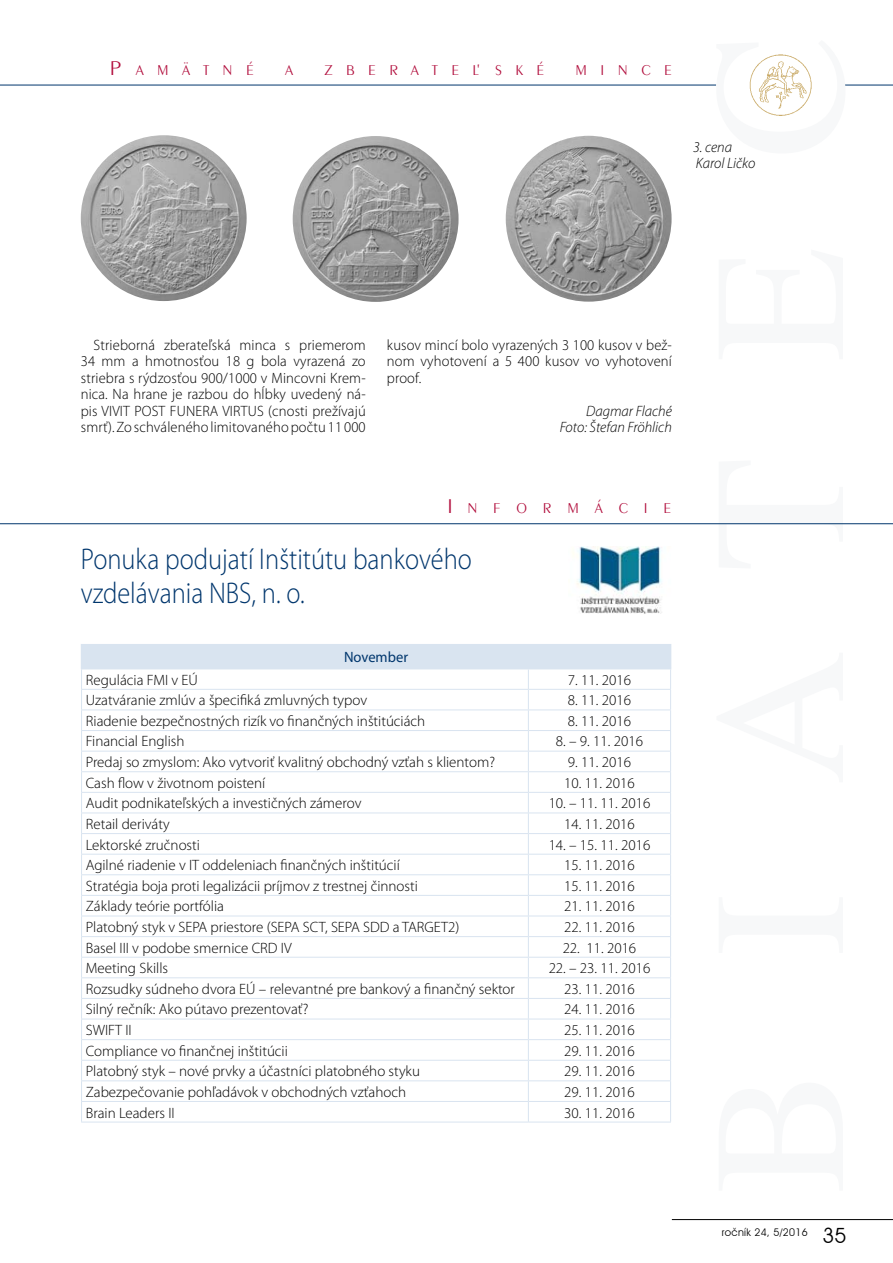
<style>
.page{position:relative;width:893px;height:1263px;background:#fff}
.page>*{position:absolute;margin:0;border:0;box-sizing:border-box;transform-origin:0 0}
.t1{font:300 30px/34.5px "Myriad Pro";color:#00366d;scale:.88 1}
.t2{font:300 15px/16.5px "Myriad Pro";color:#000;text-align:justify}
.t3{font:italic 300 15px/16.5px "Myriad Pro";color:#000}
.t4{font:15px "Exotc 350 Lt BTCE Light";letter-spacing:.9em;color:#b10c3b}
.t5{font:15px "Exotc 350 Lt BTCE Light";letter-spacing:1.06em;color:#b10c3b}
.t6{font:15px "Myriad Pro";color:#00366d}
.t7{font:10.5px "Avant Garde IT Cby BT";letter-spacing:.03em;color:#000}
.s1{font-size:21px}
.s2{font-family:"Minion Pro"}
</style>
<div class="page">
<hr style="left:0;top:85px;width:893px;height:1px;background:#00366d">
<div style="left:716px;top:55px;width:128px;height:60px;background:#fff;border-radius:50%"></div>
<img style="left:749px;top:54px;width:63px;height:62px">
<hr style="left:672px;top:1219px;width:221px;height:1px;background:#000">
<img style="left:506px;top:136px;width:166px;height:166px;border-radius:83px">
<img style="left:81px;top:135px;width:166px;height:166px;border-radius:83px">
<img style="left:293px;top:136px;width:166px;height:166px;border-radius:83px">
<div style="left:82px;top:645px;width:589px;height:24px;background:#d9e4f0"></div>
<hr style="left:81px;top:644px;width:447px;height:1px;background:#d9e4f0">
<hr style="left:528px;top:644px;width:143px;height:1px;background:#d9e4f0">
<hr style="left:81px;top:689px;width:447px;height:1px;background:#d9e4f0">
<hr style="left:528px;top:689px;width:143px;height:1px;background:#d9e4f0">
<hr style="left:81px;top:709px;width:447px;height:1px;background:#d9e4f0">
<hr style="left:528px;top:709px;width:143px;height:1px;background:#d9e4f0">
<hr style="left:81px;top:730px;width:447px;height:1px;background:#d9e4f0">
<hr style="left:528px;top:730px;width:143px;height:1px;background:#d9e4f0">
<hr style="left:81px;top:751px;width:447px;height:1px;background:#d9e4f0">
<hr style="left:528px;top:751px;width:143px;height:1px;background:#d9e4f0">
<hr style="left:81px;top:771px;width:447px;height:1px;background:#d9e4f0">
<hr style="left:528px;top:771px;width:143px;height:1px;background:#d9e4f0">
<hr style="left:81px;top:792px;width:447px;height:1px;background:#d9e4f0">
<hr style="left:528px;top:792px;width:143px;height:1px;background:#d9e4f0">
<hr style="left:81px;top:812px;width:447px;height:1px;background:#d9e4f0">
<hr style="left:528px;top:812px;width:143px;height:1px;background:#d9e4f0">
<hr style="left:81px;top:833px;width:447px;height:1px;background:#d9e4f0">
<hr style="left:528px;top:833px;width:143px;height:1px;background:#d9e4f0">
<hr style="left:81px;top:854px;width:447px;height:1px;background:#d9e4f0">
<hr style="left:528px;top:854px;width:143px;height:1px;background:#d9e4f0">
<hr style="left:81px;top:874px;width:447px;height:1px;background:#d9e4f0">
<hr style="left:528px;top:874px;width:143px;height:1px;background:#d9e4f0">
<hr style="left:81px;top:895px;width:447px;height:1px;background:#d9e4f0">
<hr style="left:528px;top:895px;width:143px;height:1px;background:#d9e4f0">
<hr style="left:81px;top:916px;width:447px;height:1px;background:#d9e4f0">
<hr style="left:528px;top:916px;width:143px;height:1px;background:#d9e4f0">
<hr style="left:81px;top:936px;width:447px;height:1px;background:#d9e4f0">
<hr style="left:528px;top:936px;width:143px;height:1px;background:#d9e4f0">
<hr style="left:81px;top:957px;width:447px;height:1px;background:#d9e4f0">
<hr style="left:528px;top:957px;width:143px;height:1px;background:#d9e4f0">
<hr style="left:81px;top:977px;width:447px;height:1px;background:#d9e4f0">
<hr style="left:528px;top:977px;width:143px;height:1px;background:#d9e4f0">
<hr style="left:81px;top:998px;width:447px;height:1px;background:#d9e4f0">
<hr style="left:528px;top:998px;width:143px;height:1px;background:#d9e4f0">
<hr style="left:81px;top:1019px;width:447px;height:1px;background:#d9e4f0">
<hr style="left:528px;top:1019px;width:143px;height:1px;background:#d9e4f0">
<hr style="left:81px;top:1039px;width:447px;height:1px;background:#d9e4f0">
<hr style="left:528px;top:1039px;width:143px;height:1px;background:#d9e4f0">
<hr style="left:81px;top:1060px;width:447px;height:1px;background:#d9e4f0">
<hr style="left:528px;top:1060px;width:143px;height:1px;background:#d9e4f0">
<hr style="left:81px;top:1080px;width:447px;height:1px;background:#d9e4f0">
<hr style="left:528px;top:1080px;width:143px;height:1px;background:#d9e4f0">
<hr style="left:81px;top:1101px;width:447px;height:1px;background:#d9e4f0">
<svg style="left:81px;top:645px;width:1px;height:477px"></svg>
<hr style="left:528px;top:1101px;width:143px;height:1px;background:#d9e4f0">
<svg style="left:528px;top:669px;width:1px;height:453px"></svg>
<svg style="left:670px;top:669px;width:1px;height:453px"></svg>
<hr style="left:81px;top:1122px;width:447px;height:1px;background:#d9e4f0">
<hr style="left:528px;top:1122px;width:143px;height:1px;background:#d9e4f0">
<img style="left:573px;top:546px;width:89px;height:68px">
<hr style="left:0;top:523px;width:893px;height:1px;background:#00366d">
<p class="t4" style="left:110px;top:60px;width:146px"><span class="s1">P</span> AMÄTN É</p>
<p class="t4" style="left:285px;top:60px;width:9px">A</p>
<p class="t4" style="left:324px;top:60px;width:221px">ZBERATEL<span class="s2">'</span> SKÉ</p>
<p class="t4" style="left:575px;top:60px;width:98px">MIN CE</p>
<p class="t3" style="left:693px;top:139px;width:64px">3. cena<br>Karol Ličko</p>
<p class="t2" style="left:81px;top:337px;width:286px;text-indent:13px">Strieborná zberateľská minca s priemerom 34 mm a hmotnosťou 18 g bola vyrazená zo striebra s rýdzosťou 900/1000 v Mincovni Krem&shy;nica. Na hrane je razbou do hĺbky uvedený ná&shy;pis VIVIT POST FUNERA VIRTUS (cnosti prežívajú smrť). Zo schváleného limitovaného počtu 11 000</p>
<p class="t2" style="left:387px;top:337px;width:286px">kusov mincí bolo vyrazených 3 100 kusov v bež&shy;nom vyhotovení a 5 400 kusov vo vyhotovení proof.</p>
<p class="t3" style="left:560px;top:403px;width:114px;text-align:right">Dagmar Flaché<br>Foto: Štefan Fröhlich</p>
<p class="t5" style="left:447px;top:499px;width:225px"><span class="s1">I</span> N FORMÁCIE</p>
<h1 class="t1" style="left:81px;top:542px;width:446px">Ponuka podujatí Inštitútu bankového vzdelávania NBS, n. o.</h1>
<p class="t6" style="left:344px;top:648px;width:66px">November</p>
<p class="t2" style="left:86px;top:672px;width:114px">Regulácia FMI v EÚ</p>
<p class="t2" style="left:568px;top:672px;width:65px">7. 11. 2016</p>
<p class="t2" style="left:86px;top:692px;width:283px">Uzatváranie zmlúv a špecifiká zmluvných typov</p>
<p class="t2" style="left:568px;top:692px;width:65px">8. 11. 2016</p>
<p class="t2" style="left:86px;top:713px;width:341px">Riadenie bezpečnostných rizík vo finančných inštitúciách</p>
<p class="t2" style="left:568px;top:713px;width:65px">8. 11. 2016</p>
<p class="t2" style="left:86px;top:733px;width:100px">Financial English</p>
<p class="t2" style="left:556px;top:733px;width:89px">8. – 9. 11. 2016</p>
<p class="t2" style="left:86px;top:754px;width:411px">Predaj so zmyslom: Ako vytvoriť kvalitný obchodný vzťah s klientom?</p>
<p class="t2" style="left:568px;top:754px;width:65px">9. 11. 2016</p>
<p class="t2" style="left:86px;top:775px;width:181px">Cash flow v životnom poistení</p>
<p class="t2" style="left:564px;top:775px;width:72px">10. 11. 2016</p>
<p class="t2" style="left:86px;top:795px;width:277px">Audit podnikateľských a investičných zámerov</p>
<p class="t2" style="left:549px;top:795px;width:103px">10. – 11. 11. 2016</p>
<p class="t2" style="left:86px;top:816px;width:86px">Retail deriváty</p>
<p class="t2" style="left:564px;top:816px;width:72px">14. 11. 2016</p>
<p class="t2" style="left:86px;top:836px;width:116px">Lektorské zručnosti</p>
<p class="t2" style="left:549px;top:836px;width:103px">14. – 15. 11. 2016</p>
<p class="t2" style="left:86px;top:857px;width:316px">Agilné riadenie v IT oddeleniach finančných inštitúcií</p>
<p class="t2" style="left:564px;top:857px;width:72px">15. 11. 2016</p>
<p class="t2" style="left:86px;top:878px;width:334px">Stratégia boja proti legalizácii príjmov z trestnej činnosti</p>
<p class="t2" style="left:564px;top:878px;width:72px">15. 11. 2016</p>
<p class="t2" style="left:86px;top:898px;width:140px">Základy teórie portfólia</p>
<p class="t2" style="left:564px;top:898px;width:72px">21. 11. 2016</p>
<p class="t2" style="left:86px;top:919px;width:375px">Platobný styk v SEPA priestore (SEPA SCT, SEPA SDD a TARGET2)</p>
<p class="t2" style="left:564px;top:919px;width:72px">22. 11. 2016</p>
<p class="t2" style="left:86px;top:939px;width:207px">Basel III v podobe smernice CRD IV</p>
<p class="t2" style="left:563px;top:939px;width:75px">22. 11. 2016</p>
<p class="t2" style="left:86px;top:960px;width:84px">Meeting Skills</p>
<p class="t2" style="left:549px;top:960px;width:103px">22. – 23. 11. 2016</p>
<p class="t2" style="left:86px;top:981px;width:431px">Rozsudky súdneho dvora EÚ – relevantné pre bankový a finančný sektor</p>
<p class="t2" style="left:564px;top:981px;width:72px">23. 11. 2016</p>
<p class="t2" style="left:86px;top:1001px;width:224px">Silný rečník: Ako pútavo prezentovať?</p>
<p class="t2" style="left:564px;top:1001px;width:72px">24. 11. 2016</p>
<p class="t2" style="left:86px;top:1022px;width:47px">SWIFT II</p>
<p class="t2" style="left:564px;top:1022px;width:72px">25. 11. 2016</p>
<p class="t2" style="left:86px;top:1043px;width:204px">Compliance vo finančnej inštitúcii</p>
<p class="t2" style="left:564px;top:1043px;width:72px">29. 11. 2016</p>
<p class="t2" style="left:86px;top:1063px;width:336px">Platobný styk – nové prvky a účastníci platobného styku</p>
<p class="t2" style="left:564px;top:1063px;width:72px">29. 11. 2016</p>
<p class="t2" style="left:86px;top:1084px;width:322px">Zabezpečovanie pohľadávok v obchodných vzťahoch</p>
<p class="t2" style="left:564px;top:1084px;width:72px">29. 11. 2016</p>
<p class="t2" style="left:86px;top:1104px;width:90px">Brain Leaders II</p>
<p class="t2" style="left:564px;top:1104px;width:72px">30. 11. 2016</p>
<p class="t7" style="left:722px;top:1226px;width:126px">ročník 24, 5/2016 <span class="s1">35</span></p>
</div>
